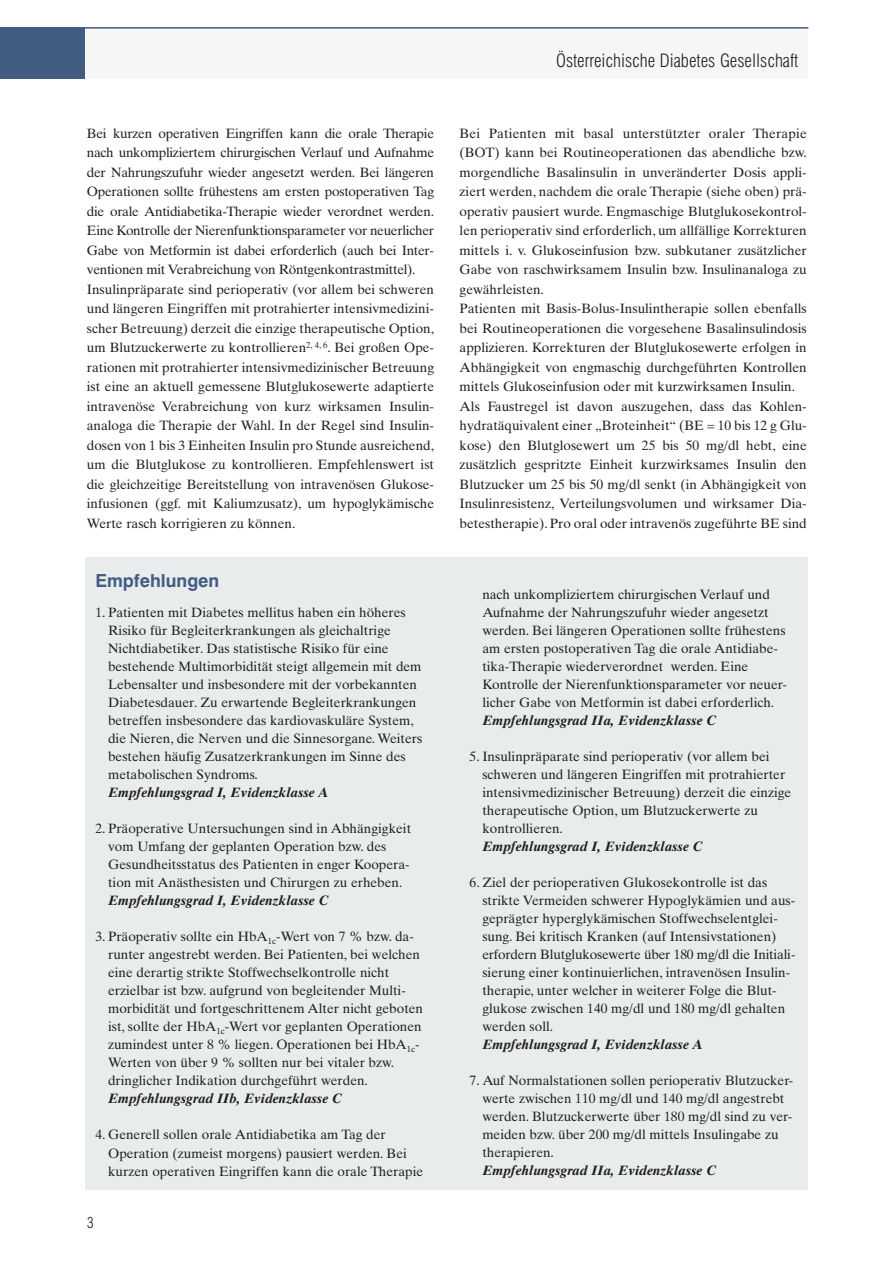
<style>
.page{position:relative;width:893px;height:1263px;background:#fff}
.page>*{position:absolute;margin:0;border:0;box-sizing:border-box;transform-origin:0 0}
.t1{font:300 condensed 18px "Swiss 721 BT";color:#231f20}
.t2{font:700 18px "Swiss 721 BT";color:#435c82}
.t3{font:300 condensed 15px "Swiss 721 BT";color:#231f20}
.t4{font:13.5px/18px "Times Ten LT";color:#231f20}
.t5{font:italic 700 13.5px "Times Ten LT";color:#231f20}
</style>
<div class="page">
<div style="left:85px;top:557px;width:723px;height:633px;background:#e9eced"></div>
<div style="left:85px;top:28px;width:723px;height:51px;background:#f5f7f7"></div>
<div style="left:0;top:28px;width:85px;height:51px;background:#435c82"></div>
<hr style="left:0;top:27px;width:808px;height:2px;background:#435c82">
<h1 class="t1" style="left:556px;top:54px;width:244px">Österreichische Diabetes Gesellschaft</h1>
<p class="t4" style="left:87px;top:124px;width:349px;line-height:19.5px">Bei kurzen operativen Eingriffen kann die orale Therapie nach unkompliziertem chirurgischen Verlauf und Aufnahme der Nahrungszufuhr wieder angesetzt werden. Bei längeren Operationen sollte frühestens am ersten postoperativen Tag die orale Antidiabetika-Therapie wieder verordnet werden.<br>Eine Kontrolle der Nierenfunktionsparameter vor neuerlicher Gabe von Metformin ist dabei erforderlich (auch bei Inter&shy;ventionen mit Verabreichung von Röntgenkontrastmittel).<br>Insulinpräparate sind perioperativ (vor allem bei schweren und längeren Eingriffen mit protrahierter intensivmedizini&shy;scher Betreuung) derzeit die einzige therapeutische Option, um Blutzuckerwerte zu kontrollieren<sup>2,</sup> <sup>4,</sup> <sup>6</sup>. Bei großen Ope&shy;rationen mit protrahierter intensivmedizinischer Betreuung ist eine an aktuell gemessene Blutglukosewerte adaptierte intravenöse Verabreichung von kurz wirksamen Insulin&shy;analoga die Therapie der Wahl. In der Regel sind Insulin&shy;dosen von 1 bis 3 Einheiten Insulin pro Stunde ausreichend, um die Blutglukose zu kontrollieren. Empfehlenswert ist die gleichzeitige Bereitstellung von intravenösen Glukose&shy;infusionen (ggf. mit Kaliumzusatz), um hypoglykämische Werte rasch korrigieren zu können.</p>
<p class="t4" style="left:460px;top:124px;width:349px;line-height:19.5px">Bei Patienten mit basal unterstützter oraler Therapie (BOT) kann bei Routineoperationen das abendliche bzw. morgendliche Basalinsulin in unveränderter Dosis appli&shy;ziert werden, nachdem die orale Therapie (siehe oben) prä&shy;operativ pausiert wurde. Engmaschige Blutglukosekontrol&shy;len perioperativ sind erforderlich, um allfällige Korrekturen mittels i. v. Glukoseinfusion bzw. subkutaner zusätzlicher Gabe von raschwirksamem Insulin bzw. Insulinanaloga zu gewährleisten.<br>Patienten mit Basis-Bolus-Insulintherapie sollen ebenfalls bei Routineoperationen die vorgesehene Basalinsulindosis applizieren. Korrekturen der Blutglukosewerte erfolgen in Abhängigkeit von engmaschig durchgeführten Kontrollen mittels Glukoseinfusion oder mit kurzwirksamen Insulin.<br>Als Faustregel ist davon auszugehen, dass das Kohlen&shy;hydratäquivalent einer „Broteinheit“ (BE = 10 bis 12 g Glu&shy;kose) den Blutglosewert um 25 bis 50 mg/dl hebt, eine zusätzlich gespritzte Einheit kurzwirksames Insulin den Blutzucker um 25 bis 50 mg/dl senkt (in Abhängigkeit von Insulinresistenz, Verteilungsvolumen und wirksamer Dia&shy;betestherapie). Pro oral oder intravenös zugeführte BE sind</p>
<h1 class="t2" style="left:95px;top:574px;width:125px">Empfehlungen</h1>
<p class="t4" style="left:108px;top:605px;width:316px;text-indent:-13px">1. Patienten mit Diabetes mellitus haben ein höheres Risiko für Begleiterkrankungen als gleichaltrige Nichtdiabetiker. Das statistische Risiko für eine bestehende Multimorbidität steigt allgemein mit dem Lebensalter und insbesondere mit der vorbekannten Diabetesdauer. Zu erwartende Begleiterkrankungen betreffen insbesondere das kardiovaskuläre System, die Nieren, die Nerven und die Sinnesorgane. Weiters bestehen häufig Zusatzerkrankungen im Sinne des metabolischen Syndroms.</p>
<p class="t5" style="left:108px;top:788px;width:222px">Empfehlungsgrad I, Evidenzklasse A</p>
<p class="t4" style="left:108px;top:821px;width:304px;text-indent:-13px">2. Präoperative Untersuchungen sind in Abhängigkeit vom Umfang der geplanten Operation bzw. des Gesundheitsstatus des Patienten in enger Koopera&shy;tion mit Anästhesisten und Chirurgen zu erheben.</p>
<p class="t5" style="left:108px;top:896px;width:222px">Empfehlungsgrad I, Evidenzklasse C</p>
<p class="t4" style="left:108px;top:929px;width:316px;text-indent:-13px">3. Präoperativ sollte ein HbA<sub>1c</sub>-Wert von 7 % bzw. da&shy;runter angestrebt werden. Bei Patienten, bei welchen eine derartig strikte Stoffwechselkontrolle nicht erzielbar ist bzw. aufgrund von begleitender Multi&shy;morbidität und fortgeschrittenem Alter nicht geboten ist, sollte der HbA<sub>1c</sub>-Wert vor geplanten Operationen zumindest unter 8 % liegen. Operationen bei HbA<sub>1c</sub>-Werten von über 9 % sollten nur bei vitaler bzw. dringlicher Indikation durchgeführt werden.</p>
<p class="t5" style="left:108px;top:1094px;width:235px">Empfehlungsgrad IIb, Evidenzklasse C</p>
<p class="t4" style="left:108px;top:1127px;width:317px;text-indent:-13px">4. Generell sollen orale Antidiabetika am Tag der<br>Operation (zumeist morgens) pausiert werden. Bei kurzen operativen Eingriffen kann die orale Therapie</p>
<p class="t3" style="left:87px;top:1216px;width:9px">3</p>
<p class="t4" style="left:482px;top:586px;width:306px">nach unkompliziertem chirurgischen Verlauf und Aufnahme der Nahrungszufuhr wieder angesetzt werden. Bei längeren Operationen sollte frühestens am ersten postoperativen Tag die orale Antidiabe&shy;tika-Therapie wiederverordnet werden. Eine Kontrolle der Nierenfunktionsparameter vor neuer&shy;licher Gabe von Metformin ist dabei erforderlich.</p>
<p class="t5" style="left:482px;top:715px;width:235px">Empfehlungsgrad IIa, Evidenzklasse C</p>
<p class="t4" style="left:482px;top:748px;width:310px;text-indent:-13px">5. Insulinpräparate sind perioperativ (vor allem bei schweren und längeren Eingriffen mit protrahierter intensivmedizinischer Betreuung) derzeit die einzige therapeutische Option, um Blutzuckerwerte zu kontrollieren.</p>
<p class="t5" style="left:482px;top:841px;width:222px">Empfehlungsgrad I, Evidenzklasse C</p>
<p class="t4" style="left:482px;top:874px;width:315px;text-indent:-13px">6. Ziel der perioperativen Glukosekontrolle ist das strikte Vermeiden schwerer Hypoglykämien und aus&shy;geprägter hyperglykämischen Stoffwechselentglei&shy;sung. Bei kritisch Kranken (auf Intensivstationen) erfordern Blutglukosewerte über 180 mg/dl die Initiali&shy;sierung einer kontinuierlichen, intravenösen Insulin&shy;therapie, unter welcher in weiterer Folge die Blut&shy;glukose zwischen 140 mg/dl und 180 mg/dl gehalten werden soll.</p>
<p class="t5" style="left:482px;top:1039px;width:222px">Empfehlungsgrad I, Evidenzklasse A</p>
<p class="t4" style="left:482px;top:1072px;width:312px;text-indent:-13px">7. Auf Normalstationen sollen perioperativ Blutzucker&shy;werte zwischen 110 mg/dl und 140 mg/dl angestrebt werden. Blutzuckerwerte über 180 mg/dl sind zu ver&shy;meiden bzw. über 200 mg/dl mittels Insulingabe zu therapieren.</p>
<p class="t5" style="left:482px;top:1165px;width:235px">Empfehlungsgrad IIa, Evidenzklasse C</p>
</div>
